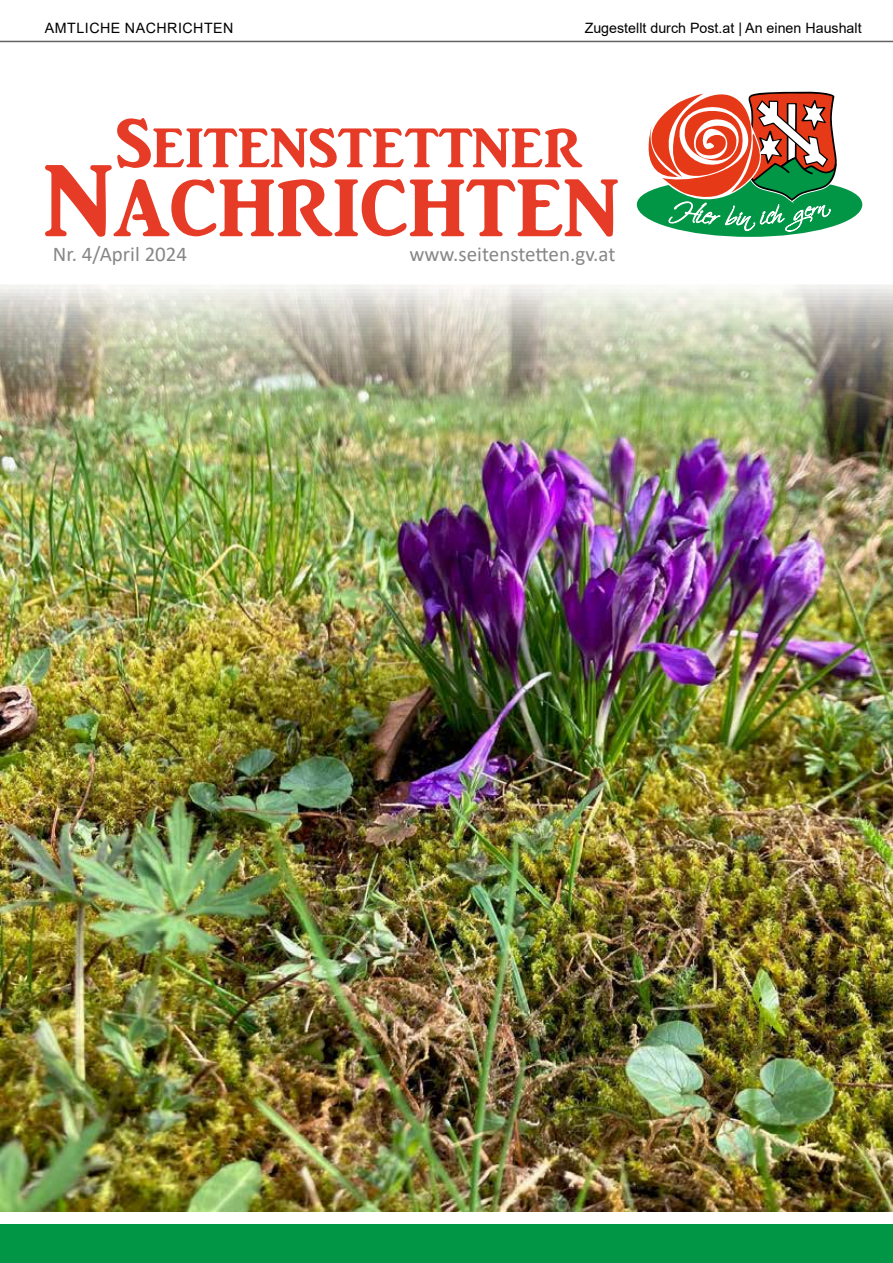
<style>
.page{position:relative;width:893px;height:1263px;background:#fff}
.page>*{position:absolute;margin:0;border:0;box-sizing:border-box;transform-origin:0 0}
.t1{font:105px "ARJULIAN";color:#e63b27}
.t2{font:71.7px "ARJULIAN";color:#e63b27}
.t3{font:21px "Calibri";color:#878787}
.t4{font:14.25px "Arial";color:#000}
.t5{font:14.25px "Arial";letter-spacing:.035em;color:#000}
</style>
<div class="page">
<div style="left:0;top:1225px;width:893px;height:38px;background:#009646"></div>
<hr style="left:0;top:41px;width:893px;height:1px;background:#646363">
<svg style="left:637px;top:91px;width:225px;height:146px"></svg>
<img style="left:0;top:285px;width:893px;height:927px">
<p class="t5" style="left:45px;top:18px;width:190px">AMTLICHE NACHRICHTEN</p>
<p class="t4" style="left:585px;top:18px;width:278px">Zugestellt durch Post.at | An einen Haushalt</p>
<h2 class="t2" style="left:116px;top:105px;width:468px">Seitenstettner</h2>
<h1 class="t1" style="left:45px;top:145px;width:576px">Nachrichten</h1>
<h3 class="t3" style="left:53px;top:240px;width:136px">Nr. 4/April 2024</h3>
<h3 class="t3" style="left:409px;top:240px;width:208px">www.seitenstetten.gv.at</h3>
</div>
